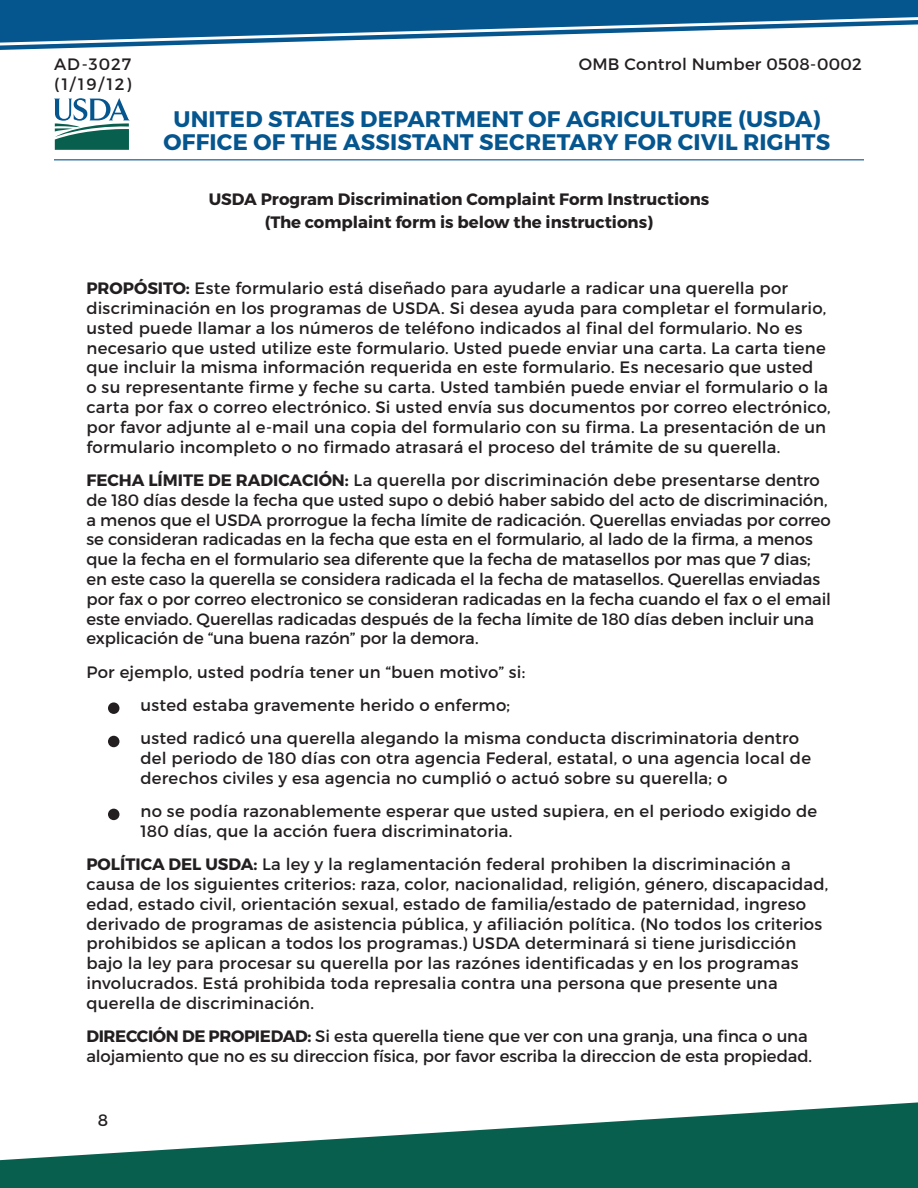
<style>
.page{position:relative;width:918px;height:1188px;background:#fff}
.page>*{position:absolute;margin:0;border:0;box-sizing:border-box;transform-origin:0 0}
.t1{font:700 22.5px/22.5px "Montserrat";letter-spacing:.01em;color:#05558f;text-align:center}
.t2{font:16.5px/19.8px "Montserrat";letter-spacing:.01em;color:#231f20}
.t3{font:700 16.5px/22.5px "Montserrat";color:#231f20;text-align:center}
.t4{font:16.5px/19.8px "Montserrat";letter-spacing:.07em;color:#231f20}
.s1{font-weight:700}
</style>
<div class="page">
<svg style="left:0;top:46px;width:141px;height:4px"></svg>
<svg style="left:0;top:1102px;width:918px;height:86px;fill:#095f4d"></svg>
<svg style="left:0;top:0;width:918px;height:46px"></svg>
<svg style="left:54px;top:98px;width:76px;height:52px"></svg>
<hr style="left:54px;top:159px;width:810px;height:1px;background:#05558f">
<div style="left:108px;top:702px;width:11px;height:12px;background:#231f20;border-radius:50%"></div>
<div style="left:108px;top:736px;width:11px;height:11px;background:#231f20;border-radius:50%"></div>
<div style="left:108px;top:809px;width:11px;height:11px;background:#231f20;border-radius:50%"></div>
<p class="t4" style="left:54px;top:54px;width:79px">AD-3027 (1/19/12)</p>
<p class="t2" style="left:579px;top:54px;width:284px">OMB Control Number 0508-0002</p>
<h1 class="t1" style="left:164px;top:108px;width:668px">UNITED STATES DEPARTMENT OF AGRICULTURE (USDA)<br>OFFICE OF THE ASSISTANT SECRETARY FOR CIVIL RIGHTS</h1>
<p class="t3" style="left:209px;top:188px;width:502px">USDA Program Discrimination Complaint Form Instructions (The complaint form is below the instructions)</p>
<p class="t2" style="left:86px;top:278px;width:746px"><span class="s1">PROPÓSITO:</span> Este formulario está diseñado para ayudarle a radicar una querella por discriminación en los programas de USDA. Si desea ayuda para completar el formulario, usted puede llamar a los números de teléfono indicados al final del formulario. No es necesario que usted utilize este formulario. Usted puede enviar una carta. La carta tiene que incluir la misma información requerida en este formulario. Es necesario que usted<br>o su representante firme y feche su carta. Usted también puede enviar el formulario o la carta por fax o correo electrónico. Si usted envía sus documentos por correo electrónico, por favor adjunte al e-mail una copia del formulario con su firma. La presentación de un formulario incompleto o no firmado atrasará el proceso del trámite de su querella.</p>
<p class="t2" style="left:86px;top:470px;width:746px"><span class="s1">FECHA LÍMITE DE RADICACIÓN:</span> La querella por discriminación debe presentarse dentro de 180 días desde la fecha que usted supo o debió haber sabido del acto de discriminación, a menos que el USDA prorrogue la fecha límite de radicación. Querellas enviadas por correo se consideran radicadas en la fecha que esta en el formulario, al lado de la firma, a menos que la fecha en el formulario sea diferente que la fecha de matasellos por mas que 7 dias; en este caso la querella se considera radicada el la fecha de matasellos. Querellas enviadas por fax o por correo electronico se consideran radicadas en la fecha cuando el fax o el email este enviado. Querellas radicadas después de la fecha límite de 180 días deben incluir una explicación de “una buena razón” por la demora.</p>
<p class="t2" style="left:86px;top:662px;width:440px">Por ejemplo, usted podría tener un “buen motivo” si:</p>
<p class="t2" style="left:140px;top:695px;width:371px">usted estaba gravemente herido o enfermo;</p>
<p class="t2" style="left:140px;top:728px;width:672px">usted radicó una querella alegando la misma conducta discriminatoria dentro del periodo de 180 días con otra agencia Federal, estatal, o una agencia local de derechos civiles y esa agencia no cumplió o actuó sobre su querella; o</p>
<p class="t2" style="left:140px;top:801px;width:678px">no se podía razonablemente esperar que usted supiera, en el periodo exigido de<br>180 días, que la acción fuera discriminatoria.</p>
<p class="t2" style="left:86px;top:854px;width:744px"><span class="s1">POLÍTICA DEL USDA:</span> La ley y la reglamentación federal prohiben la discriminación a causa de los siguientes criterios: raza, color, nacionalidad, religión, género, discapacidad, edad, estado civil, orientación sexual, estado de familia/estado de paternidad, ingreso derivado de programas de asistencia pública, y afiliación política. (No todos los criterios prohibidos se aplican a todos los programas.) USDA determinará si tiene jurisdicción bajo la ley para procesar su querella por las razónes identificadas y en los programas involucrados. Está prohibida toda represalia contra una persona que presente una querella de discriminación.</p>
<p class="t2" style="left:86px;top:1026px;width:727px"><span class="s1">DIRECCIÓN DE PROPIEDAD:</span> Si esta querella tiene que ver con una granja, una finca o una alojamiento que no es su direccion física, por favor escriba la direccion de esta propiedad.</p>
<p class="t2" style="left:98px;top:1111px;width:12px">8</p>
</div>
